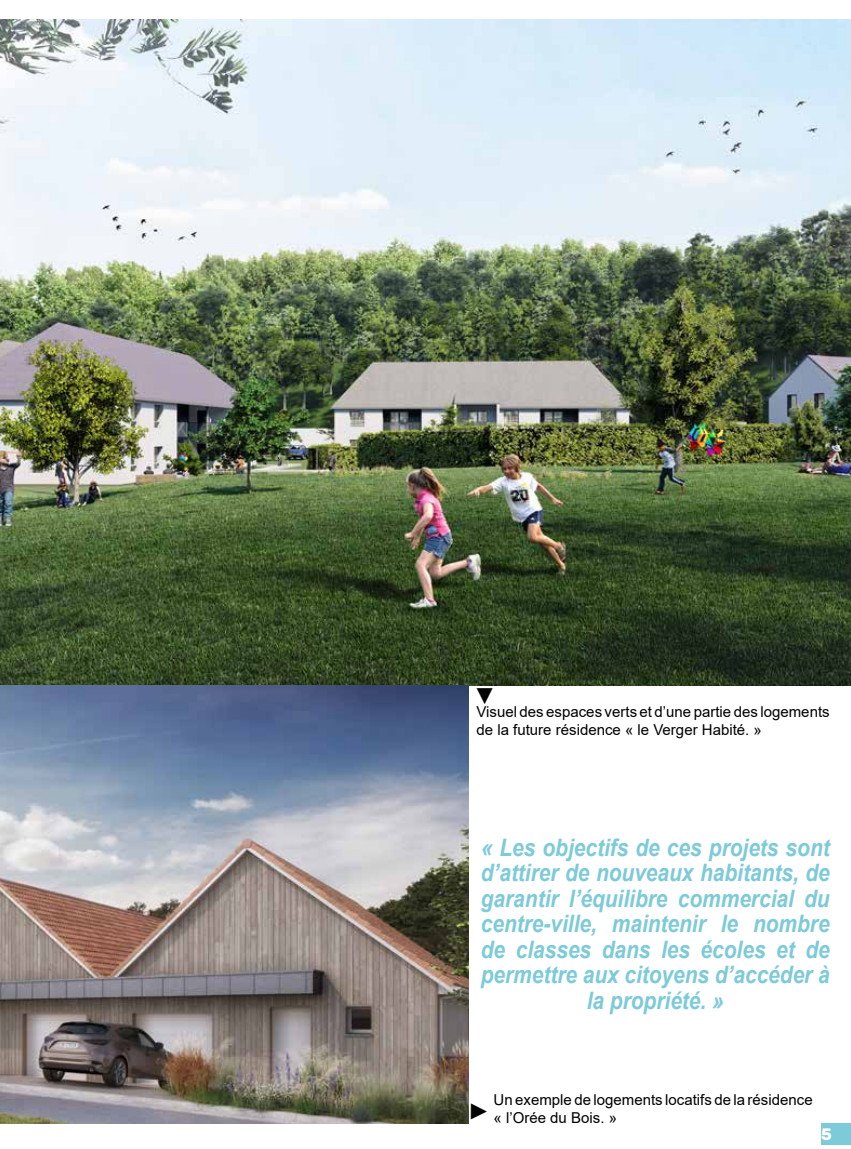
<style>
.page{position:relative;width:851px;height:1149px;background:#fff}
.page>*{position:absolute;margin:0;border:0;box-sizing:border-box;transform-origin:0 0}
.t1{font:italic 700 24px/25.5px "Arial";color:#7dcad9;text-align:center;scale:.87 1}
.t2{font:700 22.5px "Arial";color:#000}
.t3{font:700 16.5px "Rubik";color:#fff}
.t4{font:15px/18px "Arial";color:#000}
</style>
<div class="page">
<img style="left:0;top:19px;width:850px;height:666px">
<img style="left:0;top:685px;width:468px;height:438px">
<div style="left:821px;top:1123px;width:29px;height:21px;background:#7dcad9"></div>
<p class="t2" style="left:501px;top:685px;width:24px;rotate:90deg">►</p>
<p class="t4" style="left:476px;top:702px;width:354px">Visuel des espaces verts et d’une partie des logements de la future résidence « le Verger Habité. »</p>
<p class="t1" style="left:480px;top:835px;width:402px">« Les objectifs de ces projets sont d’attirer de nouveaux habitants, de garantir l’équilibre commercial du centre-ville, maintenir le nombre de classes dans les écoles et de permettre aux citoyens d’accéder à la propriété. »</p>
<p class="t4" style="left:493px;top:1089px;width:320px">Un exemple de logements locatifs de la résidence « l’Orée du Bois. »</p>
<p class="t3" style="left:821px;top:1124px;width:12px">5</p>
</div>
